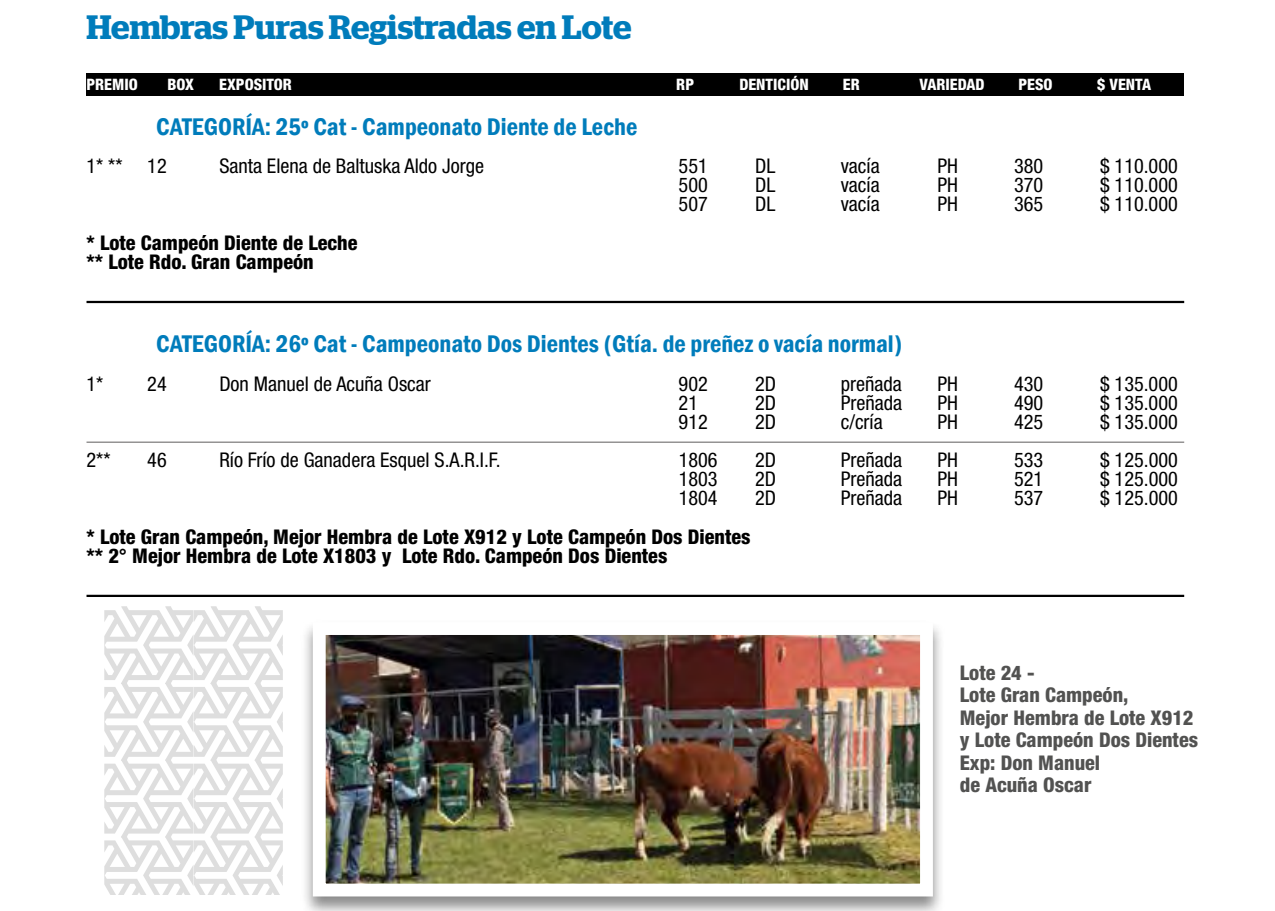
<style>
.page{position:relative;width:1275px;height:911px;background:#fff}
.page>*{position:absolute;margin:0;border:0;box-sizing:border-box;transform-origin:0 0}
.t1{font:92.92px "Kufi Pattern";letter-spacing:-.01em;color:#dedede}
.t2{font:600 33.75px "Stag";color:#007cbb}
.t3{font:600 condensed 24.75px "Franklin Gothic";color:#007cbb}
.t4{font:condensed 20.25px "Helvetica Neue";color:#000}
.t5{font:800 condensed 20.25px/19.1px "Helvetica Neue";color:#000}
.t6{font:800 condensed 20.25px/22.5px "Helvetica Neue";color:#525251}
.t7{font:800 condensed 15.75px "Helvetica Neue";color:#fff}
</style>
<div class="page">
<hr style="left:86px;top:301px;width:1097px;height:2px;background:#000">
<hr style="left:86px;top:441px;width:1097px;height:1px;background:#706f6f">
<hr style="left:86px;top:594px;width:1097px;height:2px;background:#000">
<div style="left:86px;top:73px;width:1097px;height:23px;background:#000"></div>
<div style="left:300px;top:619px;width:644px;height:291px;background:#000;opacity:.46"></div>
<img style="left:327px;top:636px;width:591px;height:246px">
<div style="left:313px;top:622px;width:619px;height:274px;border:13px solid #fff"></div>
<h2 class="t2" style="left:86px;top:8px;width:546px">Hembras Puras Registradas en Lote</h2>
<p class="t7" style="left:86px;top:75px;width:53px">PREMIO</p>
<p class="t7" style="left:167px;top:75px;width:28px">BOX</p>
<p class="t7" style="left:219px;top:75px;width:74px">EXPOSITOR</p>
<p class="t7" style="left:676px;top:75px;width:19px">RP</p>
<p class="t7" style="left:739px;top:75px;width:71px">DENTICIÓN</p>
<p class="t7" style="left:842px;top:75px;width:18px">ER</p>
<p class="t7" style="left:919px;top:75px;width:67px">VARIEDAD</p>
<p class="t7" style="left:1018px;top:75px;width:36px">PESO</p>
<p class="t7" style="left:1097px;top:75px;width:55px">$ VENTA</p>
<p class="t3" style="left:156px;top:110px;width:482px">CATEGORÍA: 25º Cat - Campeonato Diente de Leche</p>
<p class="t4" style="left:86px;top:154px;width:82px">1* ** 12</p>
<p class="t4" style="left:219px;top:154px;width:266px">Santa Elena de Baltuska Aldo Jorge</p>
<p class="t4" style="left:678px;top:154px;width:31px">551</p>
<p class="t4" style="left:755px;top:154px;width:22px">DL</p>
<p class="t4" style="left:840px;top:154px;width:40px">vacía</p>
<p class="t4" style="left:937px;top:154px;width:22px">PH</p>
<p class="t4" style="left:1013px;top:154px;width:31px">380</p>
<p class="t4" style="left:1099px;top:154px;width:79px">$ 110.000</p>
<p class="t4" style="left:678px;top:173px;width:31px">500</p>
<p class="t4" style="left:755px;top:173px;width:22px">DL</p>
<p class="t4" style="left:840px;top:173px;width:40px">vacía</p>
<p class="t4" style="left:937px;top:173px;width:22px">PH</p>
<p class="t4" style="left:1013px;top:173px;width:31px">370</p>
<p class="t4" style="left:1099px;top:173px;width:79px">$ 110.000</p>
<p class="t4" style="left:678px;top:192px;width:31px">507</p>
<p class="t4" style="left:755px;top:192px;width:22px">DL</p>
<p class="t4" style="left:840px;top:192px;width:40px">vacía</p>
<p class="t4" style="left:937px;top:192px;width:22px">PH</p>
<p class="t4" style="left:1013px;top:192px;width:31px">365</p>
<p class="t4" style="left:1099px;top:192px;width:79px">$ 110.000</p>
<p class="t5" style="left:86px;top:232px;width:272px">* Lote Campeón Diente de Leche ** Lote Rdo. Gran Campeón</p>
<p class="t3" style="left:156px;top:327px;width:747px">CATEGORÍA: 26º Cat - Campeonato Dos Dientes (Gtía. de preñez o vacía normal)</p>
<p class="t4" style="left:86px;top:371px;width:18px">1*</p>
<p class="t4" style="left:147px;top:371px;width:21px">24</p>
<p class="t4" style="left:219px;top:371px;width:213px">Don Manuel de Acuña Oscar</p>
<p class="t4" style="left:678px;top:371px;width:31px">902</p>
<p class="t4" style="left:755px;top:371px;width:22px">2D</p>
<p class="t4" style="left:840px;top:371px;width:63px">preñada</p>
<p class="t4" style="left:937px;top:371px;width:22px">PH</p>
<p class="t4" style="left:1013px;top:371px;width:31px">430</p>
<p class="t4" style="left:1099px;top:371px;width:79px">$ 135.000</p>
<p class="t4" style="left:678px;top:390px;width:21px">21</p>
<p class="t4" style="left:755px;top:390px;width:22px">2D</p>
<p class="t4" style="left:840px;top:390px;width:63px">Preñada</p>
<p class="t4" style="left:937px;top:390px;width:22px">PH</p>
<p class="t4" style="left:1013px;top:390px;width:31px">490</p>
<p class="t4" style="left:1099px;top:390px;width:79px">$ 135.000</p>
<p class="t4" style="left:678px;top:410px;width:31px">912</p>
<p class="t4" style="left:755px;top:410px;width:22px">2D</p>
<p class="t4" style="left:840px;top:410px;width:43px">c/cría</p>
<p class="t4" style="left:937px;top:410px;width:22px">PH</p>
<p class="t4" style="left:1013px;top:410px;width:31px">425</p>
<p class="t4" style="left:1099px;top:410px;width:79px">$ 135.000</p>
<p class="t4" style="left:86px;top:448px;width:25px">2**</p>
<p class="t4" style="left:147px;top:448px;width:21px">46</p>
<p class="t4" style="left:219px;top:448px;width:283px">Río Frío de Ganadera Esquel S.A.R.I.F.</p>
<p class="t4" style="left:678px;top:448px;width:40px">1806</p>
<p class="t4" style="left:755px;top:448px;width:22px">2D</p>
<p class="t4" style="left:840px;top:448px;width:63px">Preñada</p>
<p class="t4" style="left:937px;top:448px;width:22px">PH</p>
<p class="t4" style="left:1014px;top:448px;width:31px">533</p>
<p class="t4" style="left:1099px;top:448px;width:79px">$ 125.000</p>
<p class="t4" style="left:678px;top:467px;width:40px">1803</p>
<p class="t4" style="left:755px;top:467px;width:22px">2D</p>
<p class="t4" style="left:840px;top:467px;width:63px">Preñada</p>
<p class="t4" style="left:937px;top:467px;width:22px">PH</p>
<p class="t4" style="left:1014px;top:467px;width:31px">521</p>
<p class="t4" style="left:1099px;top:467px;width:79px">$ 125.000</p>
<p class="t4" style="left:678px;top:486px;width:40px">1804</p>
<p class="t4" style="left:755px;top:486px;width:22px">2D</p>
<p class="t4" style="left:840px;top:486px;width:63px">Preñada</p>
<p class="t4" style="left:937px;top:486px;width:22px">PH</p>
<p class="t4" style="left:1014px;top:486px;width:31px">537</p>
<p class="t4" style="left:1099px;top:486px;width:79px">$ 125.000</p>
<p class="t5" style="left:86px;top:526px;width:665px">* Lote Gran Campeón, Mejor Hembra de Lote X912 y Lote Campeón Dos Dientes ** 2° Mejor Hembra de Lote X1803 y Lote Rdo. Campeón Dos Dientes</p>
<h1 class="t1" style="left:191px;top:606px;width:309px;rotate:90deg">VVVV</h1>
<h1 class="t1" style="left:281px;top:606px;width:309px;rotate:90deg">VVVV</h1>
<p class="t6" style="left:959px;top:660px;width:240px">Lote 24 -<br>Lote Gran Campeón,<br>Mejor Hembra de Lote X912 y Lote Campeón Dos Dientes<br>Exp: Don Manuel<br>de Acuña Oscar</p>
</div>
